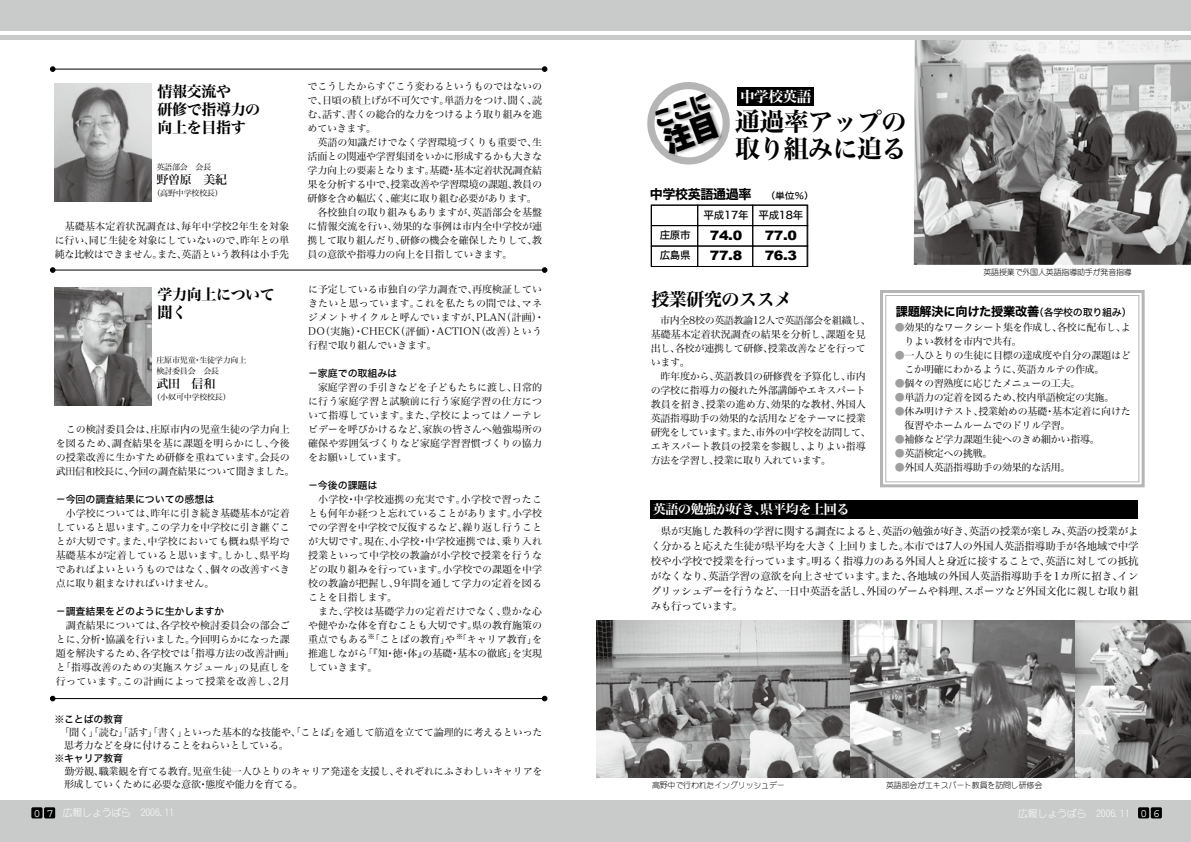
<style>
.page{position:relative;width:1191px;height:842px;background:#fff}
.page>*{position:absolute;margin:0;border:0;box-sizing:border-box;transform-origin:0 0}
.t1{font:25px/27.1px "Hiragino Min W7 90 msp RKSJ H";letter-spacing:-.025em;color:#000}
.t2{font:18px "Hiragino Min W7 90 msp RKSJ H";letter-spacing:-.025em;color:#000}
.t3{font:15px/18px "Hiragino Min W7 90 msp RKSJ H";letter-spacing:-.025em;color:#000}
.t4{font:14.6px "Hiragino Min W7 90 msp RKSJ H";letter-spacing:-.025em;color:#fff}
.t5{font:13px "Hiragino Min W7 90 msp RKSJ H";letter-spacing:-.025em;color:#fff}
.t6{font:900 13px/20.5px "Arial";letter-spacing:-.025em;color:#000;scale:1.1 1}
.t7{font:13px "Hiragino Kaku W7 90 msp RKSJ H";letter-spacing:-.025em;color:#000}
.t8{font:12.2px "Hiragino Kaku W7 90 msp RKSJ H";letter-spacing:-.025em;color:#000}
.t9{font:12px "Hiragino Min W5 90 msp RKSJ H";letter-spacing:-.025em;color:#000}
.t10{font:10.5px/15px "Hiragino Min W3 90 msp RKSJ H";letter-spacing:-.02em;color:#000;text-align:justify}
.t11{font:10.5px/20.5px "Hiragino Kaku W5 90 msp RKSJ H";letter-spacing:-.025em;color:#000}
.t12{font:10px/14px "Hiragino Min W3 90 msp RKSJ H";letter-spacing:-.015em;color:#000}
.t13{font:10px/14px "Hiragino Min W3 90 msp RKSJ H";letter-spacing:.015em;color:#000}
.t14{font:10px "Hiragino Kaku W5 90 msp RKSJ H";letter-spacing:-.01em;color:#000}
.t15{font:300 10px "DF Maru Gothic";letter-spacing:-.025em;color:#fff}
.t16{font:300 8px "DF Maru Gothic";letter-spacing:-.025em;color:#000}
.t17{font:8px/11px "Hiragino Min W3 90 msp RKSJ H";letter-spacing:-.025em;color:#000}
.t18{font:7px "Hiragino Kaku W5 90 msp RKSJ H";color:#000}
.s1{font-family:"Hiragino Kaku W5 90 msp RKSJ H";font-size:9px}
.s2{font-family:"Hiragino Kaku W5 90 msp RKSJ H";font-size:10px}
.s3{color:#9f9fa0}
.s4{font-family:"Courier";font-weight:400;font-size:12px}
</style>
<div class="page">
<img style="left:913px;top:40px;width:278px;height:225px">
<div style="left:650px;top:501px;width:488px;height:18px;background:#000"></div>
<div style="left:885px;top:295px;width:254px;height:187px;border:1px solid #b5b5b6"></div>
<div style="left:880px;top:290px;width:264px;height:197px;border:3px solid #b5b5b6"></div>
<div style="left:0;top:800px;width:1191px;height:42px;background:#c9caca"></div>
<div style="left:0;top:0;width:1191px;height:40px;background:#c9caca"></div>
<div style="left:1138px;top:807px;width:11px;height:11px;background:#000;border-radius:2px"></div>
<div style="left:1150px;top:807px;width:11px;height:11px;background:#000;border-radius:2px"></div>
<div style="left:31px;top:807px;width:11px;height:11px;background:#000;border-radius:2px"></div>
<div style="left:44px;top:807px;width:11px;height:11px;background:#000;border-radius:2px"></div>
<hr style="left:0;top:31px;width:1191px;height:4px;background:#fff">
<div style="left:737px;top:87px;width:77px;height:18px;background:#000"></div>
<div style="left:752px;top:205px;width:56px;height:21px;border:1px solid #000"></div>
<div style="left:752px;top:225px;width:56px;height:21px;border:1px solid #000"></div>
<div style="left:697px;top:205px;width:56px;height:21px;border:1px solid #000"></div>
<div style="left:752px;top:246px;width:56px;height:21px;border:1px solid #000"></div>
<div style="left:651px;top:205px;width:47px;height:21px;border:1px solid #000"></div>
<div style="left:651px;top:225px;width:47px;height:21px;border:1px solid #000"></div>
<div style="left:697px;top:246px;width:56px;height:21px;border:1px solid #000"></div>
<div style="left:651px;top:246px;width:47px;height:21px;border:1px solid #000"></div>
<div style="left:651px;top:205px;width:156px;height:62px;border:1px solid #000"></div>
<img style="left:55px;top:84px;width:96px;height:118px">
<img style="left:55px;top:288px;width:96px;height:118px">
<hr style="left:53px;top:270px;width:492px;height:1px;background:#000">
<svg style="left:50px;top:267px;width:5px;height:6px"></svg>
<svg style="left:542px;top:267px;width:5px;height:6px"></svg>
<hr style="left:53px;top:69px;width:492px;height:1px;background:#000">
<svg style="left:50px;top:66px;width:5px;height:6px"></svg>
<svg style="left:542px;top:66px;width:5px;height:6px"></svg>
<hr style="left:53px;top:698px;width:492px;height:1px;background:#000">
<svg style="left:50px;top:696px;width:5px;height:5px"></svg>
<svg style="left:542px;top:696px;width:5px;height:5px"></svg>
<img style="left:596px;top:620px;width:479px;height:157px">
<img style="left:1075px;top:620px;width:116px;height:157px">
<svg style="left:647px;top:82px;width:83px;height:83px"></svg>
<h3 class="t3" style="left:157px;top:83px;width:104px">情報交流や<br>研修で指導力の向上を目指す</h3>
<p class="t17" style="left:156px;top:162px;width:56px">英語部会 会長</p>
<p class="t9" style="left:156px;top:173px;width:72px">野曽原 美紀</p>
<p class="t17" style="left:152px;top:188px;width:72px">（高野中学校校長）</p>
<p class="t12" style="left:55px;top:220px;width:236px;text-align:justify;text-indent:10px">基礎基本定着状況調査は、毎年中学校2年生を対象に行い、同じ生徒を対象にしていないので、昨年との単純な比較はできません。また、英語という教科は小手先</p>
<h3 class="t3" style="left:157px;top:286px;width:119px">学力向上について聞く</h3>
<p class="t17" style="left:156px;top:355px;width:91px">庄原市児童・生徒学力向上検討委員会 会長</p>
<p class="t9" style="left:156px;top:377px;width:60px">武田 信和</p>
<p class="t17" style="left:152px;top:392px;width:80px">（小奴可中学校校長）</p>
<p class="t12" style="left:56px;top:422px;width:240px;text-align:center">この検討委員会は、庄原市内の児童生徒の学力向上<br>を図るため、調査結果を基に課題を明らかにし、今後の授業改善に生かすため研修を重ねています。会長の武田信和校長に、今回の調査結果について聞きました。</p>
<p class="t14" style="left:56px;top:494px;width:160px">－今回の調査結果についての感想は</p>
<p class="t12" style="left:56px;top:506px;width:235px;text-align:justify;text-indent:10px">小学校については、昨年に引き続き基礎基本が定着していると思います。この学力を中学校に引き継ぐことが大切です。また、中学校においても概ね県平均で基礎基本が定着していると思います。しかし、県平均であればよいというものではなく、個々の改善すべき点に取り組まなければいけません。</p>
<p class="t14" style="left:56px;top:606px;width:170px">－調査結果をどのように生かしますか</p>
<p class="t12" style="left:56px;top:618px;width:240px;text-align:center">調査結果については、各学校や検討委員会の部会ご<br>とに、分析・協議を行いました。今回明らかになった課題を解決するため、各学校では「指導方法の改善計画」と「指導改善のための実施スケジュール」の見直しを行っています。この計画によって授業を改善し、2月</p>
<p class="t12" style="left:307px;top:80px;width:236px;text-align:justify">でこうしたからすぐこう変わるというものではないので、日頃の積上げが不可欠です。単語力をつけ、聞く、読む、話す、書くの総合的な力をつけるよう取り組みを進めていきます。</p>
<p class="t12" style="left:317px;top:136px;width:226px">英語の知識だけでなく学習環境づくりも重要で、生</p>
<p class="t12" style="left:307px;top:150px;width:236px">活面との関連や学習集団をいかに形成するかも大きな</p>
<p class="t12" style="left:307px;top:164px;width:236px">学力向上の要素となります。基礎・基本定着状況調査結</p>
<p class="t12" style="left:307px;top:178px;width:236px">果を分析する中で、授業改善や学習環境の課題、教員の</p>
<p class="t12" style="left:307px;top:192px;width:231px">研修を含め幅広く、確実に取り組む必要があります。</p>
<p class="t12" style="left:317px;top:206px;width:226px">各校独自の取り組みもありますが、英語部会を基盤</p>
<p class="t12" style="left:307px;top:220px;width:236px">に情報交流を行い、効果的な事例は市内全中学校が連</p>
<p class="t12" style="left:307px;top:234px;width:236px">携して取り組んだり、研修の機会を確保したりして、教</p>
<p class="t12" style="left:307px;top:248px;width:207px">員の意欲や指導力の向上を目指していきます。</p>
<p class="t13" style="left:308px;top:282px;width:238px">に予定している市独自の学力調査で、再度検証していきたいと思っています。これを私たちの間では、マネジメントサイクルと呼んでいますが、PLAN（計画）・<br>DO（実施）・CHECK（評価）・ACTION（改善）という行程で取り組んでいきます。</p>
<p class="t14" style="left:308px;top:368px;width:91px">－家庭での取組みは</p>
<p class="t12" style="left:308px;top:380px;width:235px;text-align:justify;text-indent:10px">家庭学習の手引きなどを子どもたちに渡し、日常的に行う家庭学習と試験前に行う家庭学習の仕方について指導しています。また、学校によってはノーテレビデーを呼びかけるなど、家族の皆さんへ勉強場所の確保や雰囲気づくりなど家庭学習習慣づくりの協力をお願いしています。</p>
<p class="t14" style="left:308px;top:480px;width:71px">－今後の課題は</p>
<p class="t12" style="left:308px;top:492px;width:235px;text-align:justify;text-indent:10px">小学校・中学校連携の充実です。小学校で習ったことも何年か経つと忘れていることがあります。小学校での学習を中学校で反復するなど、繰り返し行うことが大切です。現在、小学校・中学校連携では、乗り入れ授業といって中学校の教諭が小学校で授業を行うなどの取り組みを行っています。小学校での課題を中学校の教諭が把握し、9年間を通して学力の定着を図ることを目指します。</p>
<p class="t12" style="left:308px;top:604px;width:235px;text-align:justify;text-indent:10px">また、学校は基礎学力の定着だけでなく、豊かな心や健やかな体を育むことも大切です。県の教育施策の重点でもある「ことばの教育」や「キャリア教育」を推進しながら「『知・徳・体』の基礎・基本の徹底」を実現していきます。</p>
<p class="t18" style="left:368px;top:633px;width:8px">※</p>
<p class="t18" style="left:456px;top:633px;width:8px">※</p>
<p class="t14" style="left:54px;top:714px;width:70px">※ことばの教育</p>
<p class="t12" style="left:64px;top:726px;width:480px;line-height:13px;text-indent:-5px">「聞く「」読む「」話す「」書く」といった基本的な技能や「、ことば」を通して筋道を立てて論理的に考えるといった思考力などを身に付けることをねらいとしている。</p>
<p class="t14" style="left:54px;top:753px;width:70px">※キャリア教育</p>
<p class="t12" style="left:64px;top:765px;width:480px;line-height:13px">勤労観、職業観を育てる教育。児童生徒一人ひとりのキャリア発達を支援し、それぞれにふさわしいキャリアを形成していくために必要な意欲・態度や能力を育てる。</p>
<h3 class="t4" style="left:740px;top:89px;width:73px">中学校英語</h3>
<h1 class="t1" style="left:735px;top:110px;width:173px">通過率アップの取り組みに迫る</h1>
<h3 class="t7" style="left:650px;top:187px;width:166px">中学校英語通過率 <span class="s1">（単位％）</span></h3>
<p class="t11" style="left:659px;top:225px;width:32px">庄原市広島県</p>
<p class="t11" style="left:703px;top:206px;width:46px">平成17年</p>
<h3 class="t6" style="left:710px;top:225px;width:31px">74.0<br>77.8</h3>
<p class="t11" style="left:758px;top:206px;width:46px">平成18年</p>
<h3 class="t6" style="left:764px;top:225px;width:31px">77.0<br>76.3</h3>
<h2 class="t2" style="left:651px;top:290px;width:142px">授業研究のススメ</h2>
<p class="t12" style="left:650px;top:314px;width:222px;text-indent:10px">市内全8校の英語教諭12人で英語部会を組織し、基礎基本定着状況調査の結果を分析し、課題を見出し、各校が連携して研修、授業改善などを行っています。</p>
<p class="t12" style="left:650px;top:370px;width:222px;text-indent:10px">昨年度から、英語教員の研修費を予算化し、市内の学校に指導力の優れた外部講師やエキスパート教員を招き、授業の進め方、効果的な教材、外国人英語指導助手の効果的な活用などをテーマに授業研究をしています。また、市外の中学校を訪問して、エキスパート教員の授業を参観し、よりよい指導方法を学習し、授業に取り入れています。</p>
<h3 class="t5" style="left:652px;top:503px;width:198px">英語の勉強が好き、県平均を上回る</h3>
<p class="t16" style="left:983px;top:269px;width:150px">英語授業で外国人英語指導助手が発音指導</p>
<p class="t8" style="left:895px;top:305px;width:237px">課題解決に向けた授業改善<span class="s2">（各学校の取り組み）</span></p>
<p class="t12" style="left:904px;top:321px;width:228px;text-indent:-10px"><span class="s3">●</span>効果的なワークシート集を作成し、各校に配布し、よりよい教材を市内で共有。</p>
<p class="t12" style="left:904px;top:349px;width:228px;text-indent:-10px"><span class="s3">●</span>一人ひとりの生徒に目標の達成度や自分の課題はどこか明確にわかるように、英語カルテの作成。</p>
<p class="t12" style="left:894px;top:377px;width:187px"><span class="s3">●</span>個々の習熟度に応じたメニューの工夫。</p>
<p class="t12" style="left:894px;top:391px;width:221px"><span class="s3">●</span>単語力の定着を図るため、校内単語検定の実施。</p>
<p class="t12" style="left:904px;top:405px;width:228px;text-indent:-10px"><span class="s3">●</span>休み明けテスト、授業始めの基礎・基本定着に向けた復習やホームルームでのドリル学習。</p>
<p class="t12" style="left:894px;top:433px;width:207px"><span class="s3">●</span>補修など学力課題生徒へのきめ細かい指導。</p>
<p class="t12" style="left:894px;top:447px;width:99px"><span class="s3">●</span>英語検定への挑戦。</p>
<p class="t12" style="left:894px;top:461px;width:177px"><span class="s3">●</span>外国人英語指導助手の効果的な活用。</p>
<p class="t10" style="left:650px;top:524px;width:489px;text-indent:10px">県が実施した教科の学習に関する調査によると、英語の勉強が好き、英語の授業が楽しみ、英語の授業がよく分かると応えた生徒が県平均を大きく上回りました。本市では7人の外国人英語指導助手が各地域で中学校や小学校で授業を行っています。明るく指導力のある外国人と身近に接することで、英語に対しての抵抗がなくなり、英語学習の意欲を向上させています。また、各地域の外国人英語指導助手を1カ所に招き、イングリッシュデーを行うなど、一日中英語を話し、外国のゲームや料理、スポーツなど外国文化に親しむ取り組みも行っています。</p>
<p class="t16" style="left:652px;top:781px;width:134px">高野中で行われたイングリッシュデー</p>
<p class="t16" style="left:886px;top:781px;width:158px">英語部会がエキスパート教員を訪問し研修会</p>
<p class="t15" style="left:34px;top:807px;width:142px"><span class="s4">0 7</span> 広報しょうばら 2006.11</p>
<p class="t15" style="left:1018px;top:808px;width:144px">広報しょうばら 2006.11 <span class="s4">0 6</span></p>
</div>
